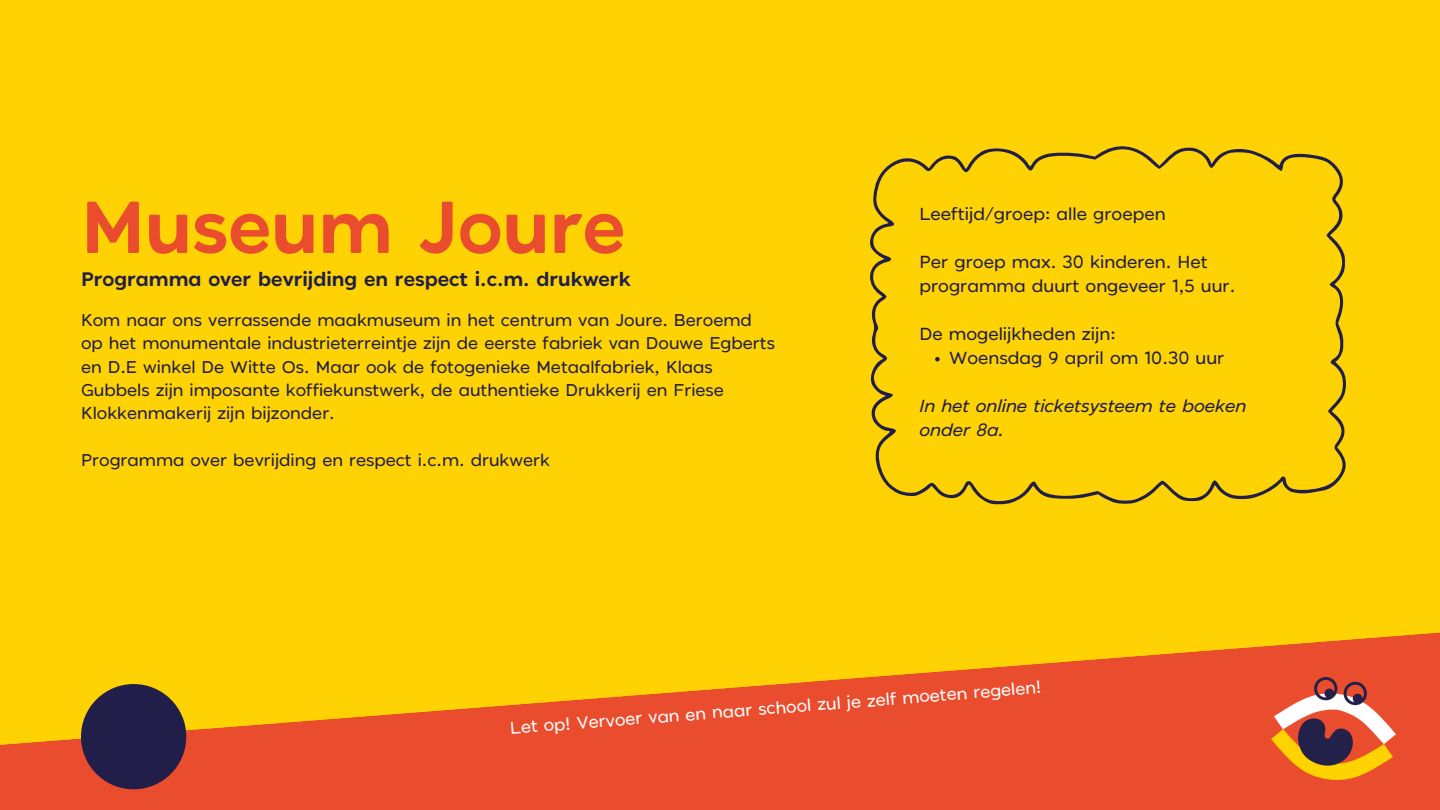
<style>
.page{position:relative;width:1440px;height:810px;background:#ffd204}
.page>*{position:absolute;margin:0;border:0;box-sizing:border-box;transform-origin:0 0}
.t1{font:700 73.3px "JT Marnie";color:#e94d2d}
.t2{font:700 19.5px "JT Marnie";color:#211f49}
.t3{font:500 17.4px/24px "JT Marnie";color:#211f49}
.t4{font:italic 500 17.4px/24px "JT Marnie";color:#211f49}
.t5{font:500 17px/23.2px "JT Marnie";color:#211f49}
.t6{font:500 17px "JT Marnie";color:#fff}
</style>
<div class="page">
<svg style="left:870px;top:146px;width:476px;height:358px"></svg>
<svg style="left:935px;top:357px;width:5px;height:5px"></svg>
<svg style="left:0;top:632px;width:1440px;height:178px;fill:#e94d2d"></svg>
<div style="left:81px;top:684px;width:105px;height:105px;background:#211f49;border-radius:50%"></div>
<img style="left:1271px;top:678px;width:125px;height:102px">
<p class="t1" style="left:81px;top:194px;width:546px">Museum Joure</p>
<p class="t2" style="left:81px;top:270px;width:551px">Programma over bevrijding en respect i.c.m. drukwerk</p>
<h1 class="t5" style="left:81px;top:309px;width:695px">Kom naar ons verrassende maakmuseum in het centrum van Joure. Beroemd op het monumentale industrieterreintje zijn de eerste fabriek van Douwe Egberts en D.E winkel De Witte Os. Maar ook de fotogenieke Metaalfabriek, Klaas Gubbels zijn imposante koffiekunstwerk, de authentieke Drukkerij en Friese Klokkenmakerij zijn bijzonder.</h1>
<h2 class="t5" style="left:81px;top:449px;width:470px">Programma over bevrijding en respect i.c.m. drukwerk</h2>
<p class="t3" style="left:919px;top:203px;width:248px">Leeftijd/groep: alle groepen</p>
<p class="t3" style="left:919px;top:251px;width:317px">Per groep max. 30 kinderen. Het programma duurt ongeveer 1,5 uur.</p>
<p class="t3" style="left:919px;top:323px;width:198px">De mogelijkheden zijn:</p>
<p class="t3" style="left:949px;top:347px;width:277px">Woensdag 9 april om 10.30 uur</p>
<p class="t4" style="left:919px;top:395px;width:329px">In het online ticketsysteem te boeken onder 8a.</p>
<p class="t6" style="left:509px;top:719px;width:534px;rotate:-4deg">Let op! Vervoer van en naar school zul je zelf moeten regelen!</p>
</div>
